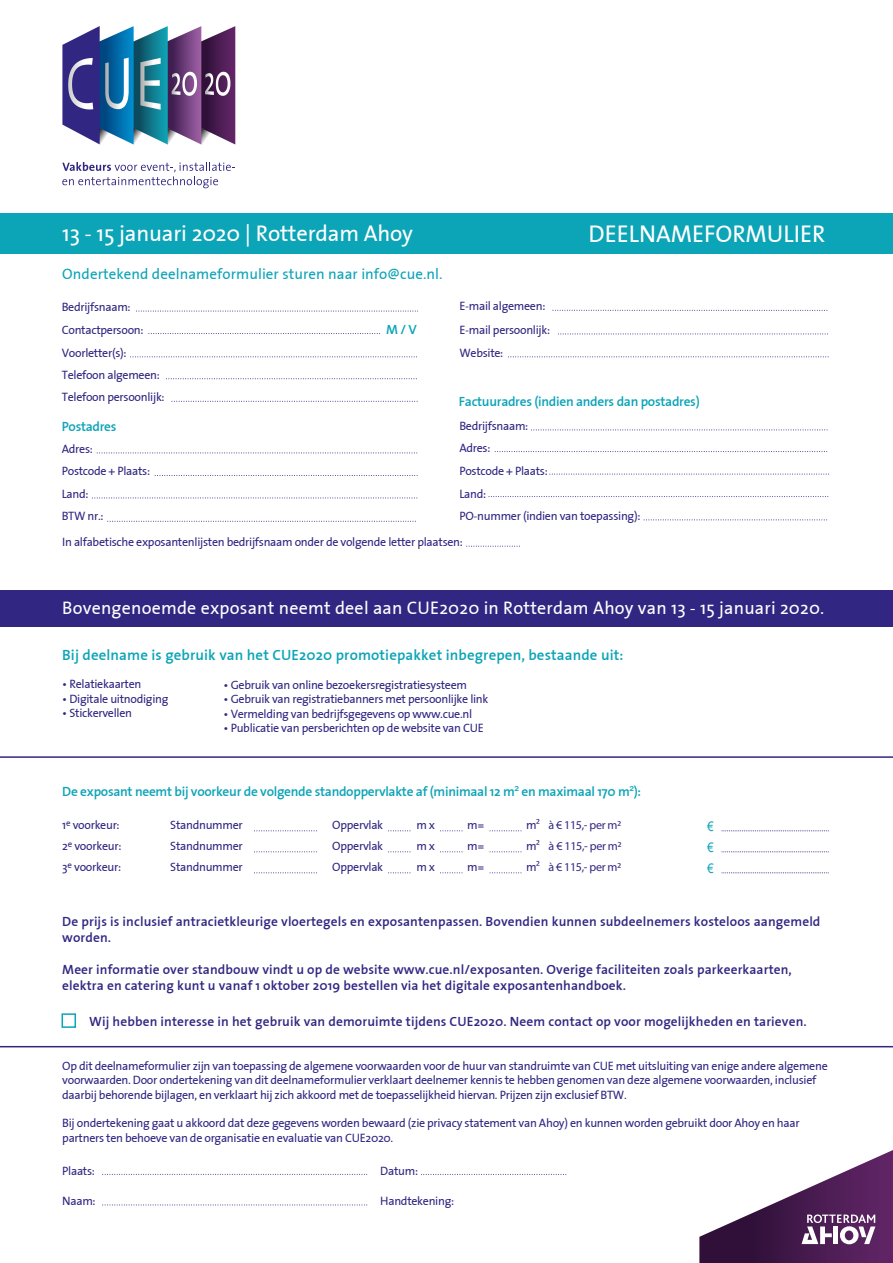
<style>
.page{position:relative;width:893px;height:1263px;background:#fff}
.page>*{position:absolute;margin:0;border:0;box-sizing:border-box;transform-origin:0 0}
.t1{font:24px "The Sans Plain";color:#fff}
.t2{font:22.5px "The Sans Plain";letter-spacing:-.01em;color:#fff}
.t3{font:18px "The Sans Plain";letter-spacing:.01em;color:#fff}
.t4{font:600 15px "The Sans";letter-spacing:.005em;color:#0ca4b7}
.t5{font:15px "The Sans Plain";letter-spacing:.005em;color:#0ca4b7}
.t6{font:600 13.5px/16.2px "The Sans";letter-spacing:.005em;color:#312783}
.t7{font:600 13.5px "The Sans";letter-spacing:-.02em;color:#0ca4b7}
.t8{font:13.5px/21px "Arial Narrow";color:#0ca4b7;text-align:justify}
.t9{font:12px/14.4px "The Sans Plain";letter-spacing:-.025em;color:#312783}
.t10{font:12px "Myriad Pro";letter-spacing:-.025em;color:#312783}
.s1{font-family:"Arial";font-weight:400}
.s2{font-family:"The Sans Plain"}
</style>
<div class="page">
<div style="left:0;top:590px;width:893px;height:37px;background:#312783"></div>
<div style="left:0;top:213px;width:893px;height:41px;background:#0ca4b7"></div>
<svg style="left:103px;top:1174px;width:265px;height:1px"></svg>
<svg style="left:103px;top:1204px;width:265px;height:1px"></svg>
<hr style="left:0;top:756px;width:893px;height:2px;background:#312783">
<hr style="left:0;top:1046px;width:893px;height:1px;background:#312783">
<svg style="left:421px;top:1174px;width:146px;height:1px"></svg>
<svg style="left:467px;top:546px;width:53px;height:1px"></svg>
<svg style="left:254px;top:830px;width:63px;height:1px"></svg>
<svg style="left:388px;top:830px;width:23px;height:1px"></svg>
<svg style="left:254px;top:872px;width:63px;height:1px"></svg>
<svg style="left:388px;top:872px;width:23px;height:1px"></svg>
<svg style="left:254px;top:851px;width:63px;height:1px"></svg>
<svg style="left:388px;top:851px;width:23px;height:1px"></svg>
<svg style="left:440px;top:830px;width:23px;height:1px"></svg>
<svg style="left:440px;top:872px;width:23px;height:1px"></svg>
<svg style="left:440px;top:851px;width:23px;height:1px"></svg>
<svg style="left:490px;top:830px;width:32px;height:1px"></svg>
<svg style="left:490px;top:872px;width:32px;height:1px"></svg>
<svg style="left:490px;top:851px;width:32px;height:1px"></svg>
<svg style="left:699px;top:1150px;width:194px;height:113px"></svg>
<div style="left:62px;top:1013px;width:14px;height:15px;border:2px solid #0ca4b7"></div>
<svg style="left:722px;top:830px;width:106px;height:1px"></svg>
<svg style="left:722px;top:851px;width:106px;height:1px"></svg>
<svg style="left:722px;top:872px;width:106px;height:1px"></svg>
<svg style="left:62px;top:162px;width:173px;height:26px"></svg>
<svg style="left:62px;top:26px;width:173px;height:119px"></svg>
<svg style="left:136px;top:311px;width:282px;height:1px"></svg>
<svg style="left:166px;top:378px;width:251px;height:1px"></svg>
<svg style="left:172px;top:401px;width:246px;height:1px"></svg>
<svg style="left:553px;top:310px;width:275px;height:1px"></svg>
<svg style="left:558px;top:334px;width:270px;height:1px"></svg>
<svg style="left:508px;top:356px;width:321px;height:1px"></svg>
<svg style="left:132px;top:356px;width:285px;height:1px"></svg>
<svg style="left:97px;top:453px;width:321px;height:1px"></svg>
<svg style="left:155px;top:475px;width:263px;height:1px"></svg>
<svg style="left:92px;top:498px;width:326px;height:1px"></svg>
<svg style="left:495px;top:451px;width:333px;height:1px"></svg>
<svg style="left:550px;top:474px;width:279px;height:1px"></svg>
<svg style="left:489px;top:496px;width:340px;height:1px"></svg>
<svg style="left:644px;top:519px;width:184px;height:1px"></svg>
<svg style="left:108px;top:521px;width:308px;height:1px"></svg>
<svg style="left:149px;top:333px;width:232px;height:1px"></svg>
<svg style="left:531px;top:429px;width:297px;height:1px"></svg>
<h2 class="t2" style="left:62px;top:214px;width:352px">13 - 15 januari 2020 | Rotterdam Ahoy</h2>
<p class="t5" style="left:62px;top:262px;width:382px">Ondertekend deelnameformulier sturen naar info@cue.nl.</p>
<p class="t9" style="left:62px;top:295px;width:83px;line-height:22.5px">Bedrijfsnaam:<br>Contactpersoon:</p>
<p class="t9" style="left:62px;top:345px;width:66px">Voorletter(s):</p>
<p class="t9" style="left:62px;top:367px;width:100px">Telefoon algemeen:</p>
<p class="t7" style="left:62px;top:415px;width:56px">Postadres</p>
<p class="t9" style="left:62px;top:390px;width:104px">Telefoon persoonlijk:</p>
<p class="t7" style="left:386px;top:318px;width:32px">M / V</p>
<p class="t9" style="left:459px;top:299px;width:87px">E-mail algemeen:</p>
<p class="t9" style="left:459px;top:345px;width:45px">Website:</p>
<p class="t9" style="left:459px;top:323px;width:92px">E-mail persoonlijk:</p>
<h1 class="t1" style="left:588px;top:214px;width:238px">DEELNAMEFORMULIER</h1>
<p class="t7" style="left:459px;top:390px;width:242px">Factuuradres (indien anders dan postadres)</p>
<p class="t9" style="left:459px;top:418px;width:70px">Bedrijfsnaam:</p>
<p class="t9" style="left:62px;top:437px;width:90px;line-height:22.5px">Adres:<br>Postcode + Plaats:<br>Land:</p>
<p class="t9" style="left:459px;top:435px;width:90px;line-height:23.9px">Adres:<br>Postcode + Plaats:</p>
<p class="t9" style="left:459px;top:486px;width:28px">Land:</p>
<p class="t9" style="left:62px;top:508px;width:43px">BTW nr.:</p>
<p class="t9" style="left:459px;top:508px;width:182px">PO-nummer (indien van toepassing):</p>
<p class="t9" style="left:62px;top:535px;width:402px">In alfabetische exposantenlijsten bedrijfsnaam onder de volgende letter plaatsen:</p>
<h3 class="t3" style="left:62px;top:592px;width:764px">Bovengenoemde exposant neemt deel aan CUE2020 in Rotterdam Ahoy van 13 - 15 januari 2020.</h3>
<p class="t4" style="left:62px;top:642px;width:563px">Bij deelname is gebruik van het CUE2020 promotiepakket inbegrepen, bestaande uit:</p>
<p class="t9" style="left:62px;top:677px;width:81px">• Relatiekaarten</p>
<p class="t9" style="left:62px;top:691px;width:108px">• Digitale uitnodiging</p>
<p class="t9" style="left:62px;top:705px;width:71px">• Stickervellen</p>
<p class="t9" style="left:224px;top:677px;width:245px">• Gebruik van online bezoekersregistratiesysteem</p>
<p class="t9" style="left:224px;top:692px;width:266px">• Gebruik van registratiebanners met persoonlijke link</p>
<p class="t9" style="left:224px;top:706px;width:250px">• Vermelding van bedrijfsgegevens op www.cue.nl</p>
<p class="t9" style="left:224px;top:721px;width:262px">• Publicatie van persberichten op de website van CUE</p>
<p class="t7" style="left:62px;top:780px;width:580px">De exposant neemt bij voorkeur de volgende standoppervlakte af (minimaal 12 m<span class="s1">²</span> en maximaal 170 m<span class="s1">²</span>):</p>
<p class="t9" style="left:62px;top:817px;width:59px">1<sup>e</sup> voorkeur:</p>
<p class="t9" style="left:170px;top:817px;width:74px">Standnummer</p>
<p class="t9" style="left:332px;top:817px;width:52px">Oppervlak</p>
<p class="t9" style="left:416px;top:817px;width:20px">m x</p>
<p class="t9" style="left:467px;top:817px;width:19px">m=</p>
<p class="t10" style="left:526px;top:818px;width:97px"><span class="s2">m</span>² à € 115,- per m2</p>
<p class="t9" style="left:62px;top:838px;width:61px">2<sup>e</sup> voorkeur:</p>
<p class="t9" style="left:170px;top:838px;width:74px">Standnummer</p>
<p class="t9" style="left:332px;top:838px;width:52px">Oppervlak</p>
<p class="t9" style="left:416px;top:838px;width:20px">m x</p>
<p class="t9" style="left:467px;top:838px;width:19px">m=</p>
<p class="t10" style="left:526px;top:839px;width:97px"><span class="s2">m</span>² à € 115,- per m2</p>
<p class="t9" style="left:62px;top:859px;width:60px">3<sup>e</sup> voorkeur:</p>
<p class="t9" style="left:170px;top:859px;width:74px">Standnummer</p>
<p class="t9" style="left:332px;top:859px;width:52px">Oppervlak</p>
<p class="t9" style="left:416px;top:859px;width:20px">m x</p>
<p class="t9" style="left:467px;top:859px;width:19px">m=</p>
<p class="t10" style="left:526px;top:860px;width:97px"><span class="s2">m</span>² à € 115,- per m2</p>
<p class="t8" style="left:707px;top:815px;width:8px">€ € €</p>
<p class="t6" style="left:62px;top:912px;width:760px">De prijs is inclusief antracietkleurige vloertegels en exposantenpassen. Bovendien kunnen subdeelnemers kosteloos aangemeld worden.</p>
<p class="t6" style="left:62px;top:961px;width:731px">Meer informatie over standbouw vindt u op de website www.cue.nl/exposanten. Overige faciliteiten zoals parkeerkaarten, elektra en catering kunt u vanaf 1 oktober 2019 bestellen via het digitale exposantenhandboek.</p>
<p class="t6" style="left:89px;top:1013px;width:719px">Wij hebben interesse in het gebruik van demoruimte tijdens CUE2020. Neem contact op voor mogelijkheden en tarieven.</p>
<p class="t9" style="left:62px;top:1058px;width:767px">Op dit deelnameformulier zijn van toepassing de algemene voorwaarden voor de huur van standruimte van CUE met uitsluiting van enige andere algemene voorwaarden. Door ondertekening van dit deelnameformulier verklaart deelnemer kennis te hebben genomen van deze algemene voorwaarden, inclusief daarbij behorende bijlagen, en verklaart hij zich akkoord met de toepasselijkheid hiervan. Prijzen zijn exclusief BTW.</p>
<p class="t9" style="left:62px;top:1116px;width:739px">Bij ondertekening gaat u akkoord dat deze gegevens worden bewaard (zie privacy statement van Ahoy) en kunnen worden gebruikt door Ahoy en haar partners ten behoeve van de organisatie en evaluatie van CUE2020.</p>
<p class="t9" style="left:62px;top:1163px;width:34px">Plaats:</p>
<p class="t9" style="left:380px;top:1163px;width:39px">Datum:</p>
<p class="t9" style="left:62px;top:1193px;width:35px">Naam:</p>
<p class="t9" style="left:380px;top:1193px;width:75px">Handtekening:</p>
</div>
